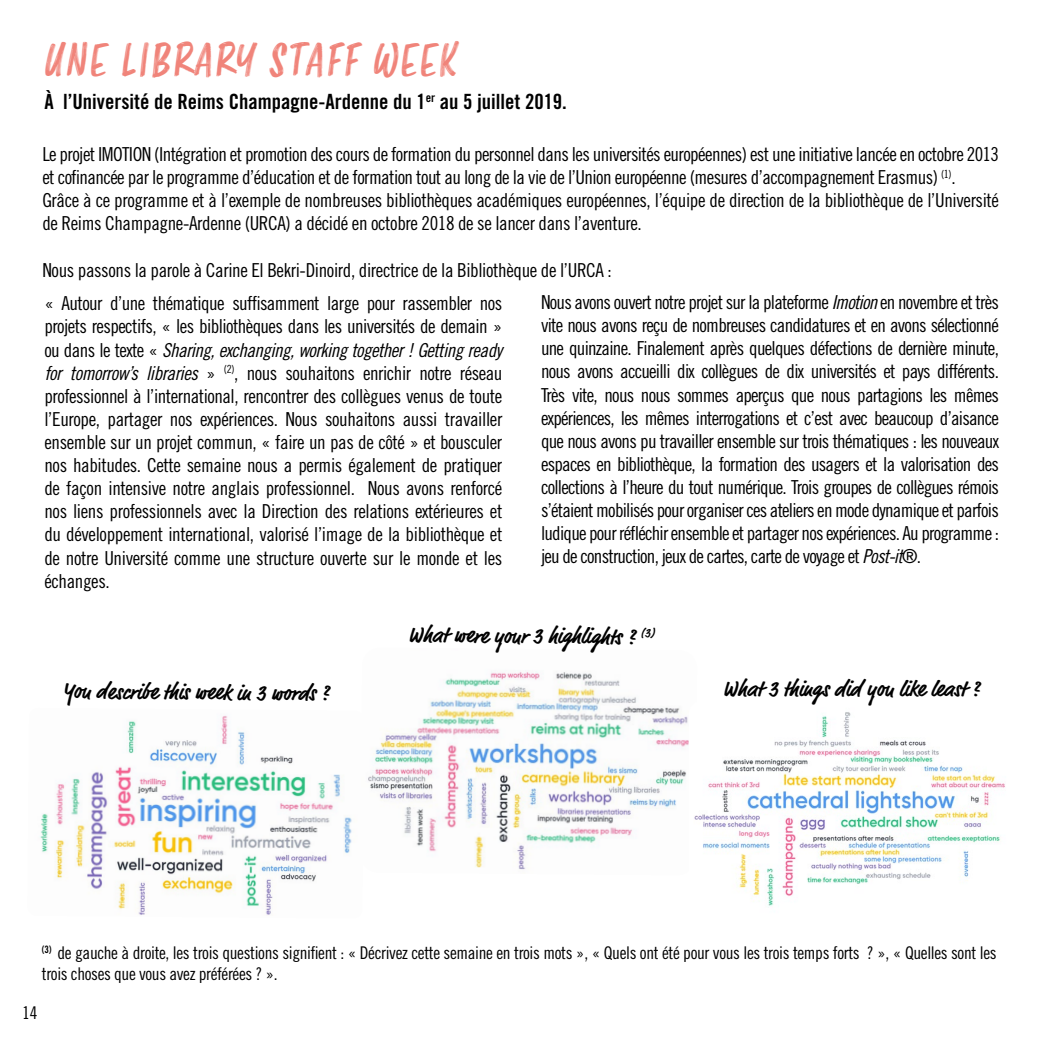
<style>
.page{position:relative;width:1042px;height:1042px;background:#fff}
.page>*{position:absolute;margin:0;border:0;box-sizing:border-box;transform-origin:0 0}
.t1{font:italic 43.75px "Smoothy";letter-spacing:.03em;color:#f0847a}
.t2{font:700 22.05px "Market Pro";color:#000}
.t3{font:21px "Trade Gothic LT Std Bd Cn 20";color:#000}
.t4{font:19.25px/23.1px "Trade Gothic LT Std Cn 18";letter-spacing:-.03em;color:#000}
.t5{font:19.25px "Trade Gothic LT Std Cn 18 Obl";letter-spacing:-.03em;color:#000}
.t6{font:17.5px/21px "Trade Gothic LT Std Cn 18";letter-spacing:-.02em;color:#000}
.t7{font:700 12.78px "Market Pro";color:#000}
.s1{font-family:"Trade Gothic LT Std Cn 18"}
.s2{font-family:"Trade Gothic LT Std Cn 18 Obl"}
</style>
<div class="page">
<img style="left:40px;top:715px;width:312px;height:200px">
<img style="left:368px;top:671px;width:321px;height:199px">
<img style="left:694px;top:712px;width:311px;height:194px">
<h1 class="t1" style="left:42px;top:28px;width:414px">UNE LIBRARY STAFF WEEK</h1>
<p class="t3" style="left:44px;top:89px;width:524px">À l’Université de Reims Champagne-Ardenne du 1<sup>er</sup> au 5 juillet 2019.</p>
<p class="t4" style="left:42px;top:142px;width:958px">Le projet IMOTION (Intégration et promotion des cours de formation du personnel dans les universités européennes) est une initiative lancée en octobre 2013 et cofinancée par le programme d’éducation et de formation tout au long de la vie de l’Union européenne (mesures d’accompagnement Erasmus) <sup>(1)</sup>.<br>Grâce à ce programme et à l’exemple de nombreuses bibliothèques académiques européennes, l’équipe de direction de la bibliothèque de l’Université de Reims Champagne-Ardenne (URCA) a décidé en octobre 2018 de se lancer dans l’aventure.</p>
<p class="t4" style="left:42px;top:253px;width:571px;line-height:33.8px">Nous passons la parole à Carine El Bekri-Dinoird, directrice de la Bibliothèque de l’URCA : « Autour d’une thématique suffisamment large pour rassembler nos</p>
<p class="t4" style="left:44px;top:315px;width:459px">projets respectifs, « les bibliothèques dans les universités de demain »</p>
<p class="t5" style="left:44px;top:338px;width:459px"><span class="s1">ou dans le texte «</span> Sharing, exchanging, working together ! Getting ready</p>
<p class="t4" style="left:44px;top:361px;width:459px;text-align:justify"><span class="s2">for tomorrow’s libraries</span> » <sup>(2)</sup>, nous souhaitons enrichir notre réseau professionnel à l’international, rencontrer des collègues venus de toute l’Europe, partager nos expériences. Nous souhaitons aussi travailler ensemble sur un projet commun, « faire un pas de côté » et bousculer nos habitudes. Cette semaine nous a permis également de pratiquer de façon intensive notre anglais professionnel. Nous avons renforcé nos liens professionnels avec la Direction des relations extérieures et du développement international, valorisé l’image de la bibliothèque et de notre Université comme une structure ouverte sur le monde et les échanges.</p>
<p class="t4" style="left:541px;top:290px;width:459px;text-align:justify">Nous avons ouvert notre projet sur la plateforme <span class="s2">Imotion</span> en novembre et très vite nous avons reçu de nombreuses candidatures et en avons sélectionné une quinzaine. Finalement après quelques défections de dernière minute, nous avons accueilli dix collègues de dix universités et pays différents.<br>Très vite, nous nous sommes aperçus que nous partagions les mêmes expériences, les mêmes interrogations et c’est avec beaucoup d’aisance que nous avons pu travailler ensemble sur trois thématiques : les nouveaux espaces en bibliothèque, la formation des usagers et la valorisation des collections à l’heure du tout numérique. Trois groupes de collègues rémois s’étaient mobilisés pour organiser ces ateliers en mode dynamique et parfois ludique pour réfléchir ensemble et partager nos expériences. Au programme : jeu de construction, jeux de cartes, carte de voyage et <span class="s2">Post-it</span>®.</p>
<p class="t2" style="left:63px;top:674px;width:268px;rotate:1deg">You describe this week in 3 words ?</p>
<p class="t2" style="left:408px;top:618px;width:229px;rotate:1deg">What were your 3 highlights ?</p>
<p class="t7" style="left:641px;top:623px;width:16px">(3)</p>
<p class="t2" style="left:722px;top:674px;width:258px">What 3 things did you like least ?</p>
<p class="t6" style="left:42px;top:942px;width:956px"><sup>(3)</sup> de gauche à droite, les trois questions signifient : « Décrivez cette semaine en trois mots », « Quels ont été pour vous les trois temps forts ? », « Quelles sont les trois choses que vous avez préférées ? ».</p>
<p class="t6" style="left:22px;top:1002px;width:17px">14</p>
</div>
